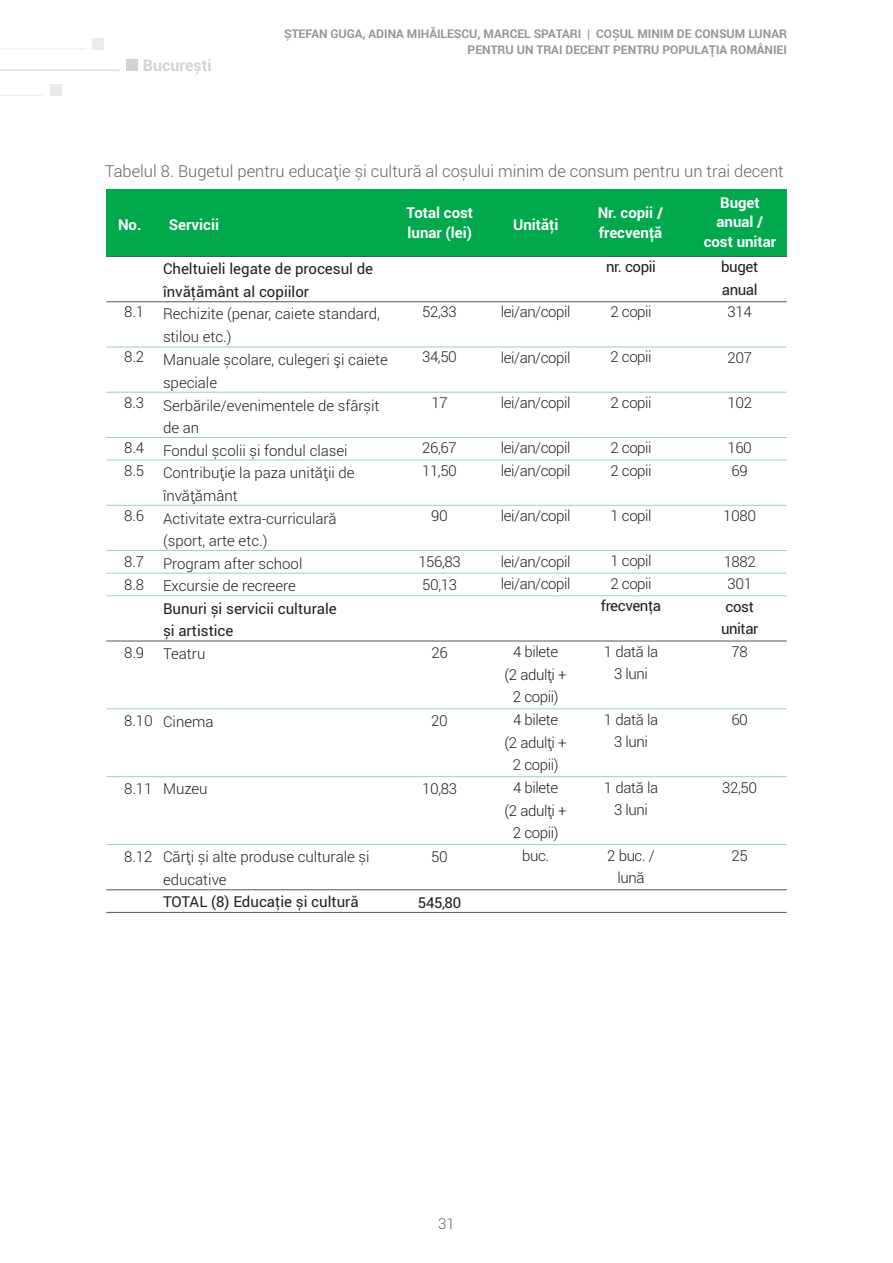
<style>
.page{position:relative;width:893px;height:1263px;background:#fff}
.page>*{position:absolute;margin:0;border:0;box-sizing:border-box;transform-origin:0 0}
.t1{font:300 16.5px "Roboto";color:#646567}
.t2{font:700 15.9px "Roboto";color:#d1d3d4}
.t3{font:300 15px/22.6px "Roboto";color:#231f20}
.t4{font:300 15px/22.6px "Roboto";letter-spacing:-.025em;color:#231f20}
.t5{font:15px/23.1px "Roboto";color:#231f20}
.t6{font:700 15px/19.8px "Roboto";color:#fff}
.t7{font:15px/22.6px "Roboto";letter-spacing:-.025em;color:#231f20}
.t8{font:15px "Roboto";letter-spacing:-.03em;color:#231f20}
.t9{font:300 15px "Roboto";color:#646567}
.t10{font:700 12px/15.9px "Roboto";color:#939598;text-align:right}
.s1{font-family:"Arial"}
</style>
<div class="page">
<hr style="left:0;top:70px;width:120px;height:1px;background:#d1d3d4">
<div style="left:126px;top:59px;width:12px;height:12px;background:#d1d3d4"></div>
<hr style="left:0;top:95px;width:44px;height:1px;background:#e9eaeb">
<div style="left:51px;top:84px;width:11px;height:11px;background:#e7e8e8"></div>
<hr style="left:0;top:48px;width:86px;height:1px;background:#e9eaeb">
<div style="left:92px;top:38px;width:12px;height:11px;background:#ebecec"></div>
<hr style="left:106px;top:301px;width:681px;height:1px;background:#58574b">
<hr style="left:106px;top:347px;width:681px;height:1px;background:#9bd3ae">
<hr style="left:106px;top:392px;width:681px;height:1px;background:#9bd3ae">
<hr style="left:106px;top:437px;width:681px;height:1px;background:#9bd3ae">
<hr style="left:106px;top:460px;width:681px;height:1px;background:#9bd3ae">
<hr style="left:106px;top:505px;width:681px;height:1px;background:#9bd3ae">
<hr style="left:106px;top:550px;width:681px;height:1px;background:#9bd3ae">
<hr style="left:106px;top:573px;width:681px;height:1px;background:#9bd3ae">
<hr style="left:106px;top:595px;width:681px;height:1px;background:#9bd3ae">
<hr style="left:106px;top:641px;width:681px;height:1px;background:#58574b">
<hr style="left:106px;top:708px;width:681px;height:1px;background:#9bd3ae">
<hr style="left:106px;top:776px;width:681px;height:1px;background:#9bd3ae">
<hr style="left:106px;top:844px;width:681px;height:1px;background:#9bd3ae">
<hr style="left:106px;top:889px;width:681px;height:1px;background:#58574b">
<hr style="left:106px;top:912px;width:681px;height:1px;background:#58574b">
<div style="left:106px;top:189px;width:681px;height:67px;background:#00a94c"></div>
<hr style="left:106px;top:256px;width:681px;height:1px;background:#58574b">
<p class="t2" style="left:143px;top:54px;width:70px">București</p>
<p class="t10" style="left:284px;top:25px;width:504px">ȘTEFAN GUGA, ADINA MIHĂILESCU, MARCEL SPATARI | COȘUL MINIM DE CONSUM LUNAR<br>PENTRU UN TRAI DECENT PENTRU POPULA<span class="s1">Ț</span>IA ROMÂNIEI</p>
<p class="t1" style="left:105px;top:159px;width:680px">Tabelul 8. Bugetul pentru educație și cultură al coșului minim de consum pentru un trai decent</p>
<p class="t6" style="left:118px;top:214px;width:25px">No.</p>
<p class="t6" style="left:704px;top:192px;width:74px;text-align:center">Buget anual / cost unitar</p>
<p class="t6" style="left:169px;top:215px;width:52px">Servicii</p>
<p class="t6" style="left:406px;top:203px;width:68px">Total cost lunar (lei)</p>
<p class="t6" style="left:598px;top:203px;width:67px">Nr. copii / frecven<span class="s1">ț</span>ă</p>
<p class="t6" style="left:513px;top:214px;width:47px">Unităţi</p>
<p class="t3" style="left:124px;top:300px;width:22px">8.1</p>
<p class="t3" style="left:124px;top:345px;width:22px">8.2</p>
<p class="t3" style="left:124px;top:391px;width:22px">8.3</p>
<p class="t3" style="left:124px;top:436px;width:22px">8.4<br>8.5</p>
<p class="t3" style="left:124px;top:504px;width:22px">8.6</p>
<p class="t3" style="left:124px;top:550px;width:22px">8.7<br>8.8</p>
<p class="t3" style="left:124px;top:641px;width:22px">8.9</p>
<p class="t5" style="left:163px;top:256px;width:212px">Cheltuieli legate de procesul de învăţământ al copiilor</p>
<p class="t3" style="left:163px;top:302px;width:226px">Rechizite (penar, caiete standard, stilou etc.)<br>Manuale școlare, culegeri şi caiete speciale<br>Serbările/evenimentele de sfârșit de an<br>Fondul școlii și fondul clasei<br>Contribuție la paza unității de învățământ<br>Activitate extra-curriculară<br>(sport, arte etc.)<br>Program after school<br>Excursie de recreere</p>
<p class="t5" style="left:163px;top:597px;width:175px;line-height:22.5px">Bunuri și servicii culturale și artistice</p>
<p class="t3" style="left:163px;top:642px;width:44px">Teatru</p>
<p class="t3" style="left:422px;top:300px;width:36px">52,33</p>
<p class="t3" style="left:422px;top:345px;width:36px">34,50</p>
<p class="t3" style="left:431px;top:391px;width:18px">17</p>
<p class="t3" style="left:422px;top:436px;width:36px">26,67<br>11,50</p>
<p class="t3" style="left:431px;top:504px;width:18px">90</p>
<p class="t3" style="left:418px;top:550px;width:44px">156,83<br>50,13</p>
<p class="t3" style="left:431px;top:641px;width:18px">26</p>
<p class="t3" style="left:124px;top:709px;width:30px">8.10</p>
<p class="t3" style="left:163px;top:709px;width:52px">Cinema</p>
<p class="t3" style="left:431px;top:709px;width:18px">20</p>
<p class="t3" style="left:124px;top:777px;width:30px">8.11</p>
<p class="t3" style="left:163px;top:777px;width:46px">Muzeu</p>
<p class="t3" style="left:422px;top:777px;width:36px">10,83</p>
<p class="t3" style="left:124px;top:845px;width:30px">8.12</p>
<p class="t3" style="left:163px;top:844px;width:208px;line-height:23.1px">Cărți și alte produse culturale și educative</p>
<p class="t5" style="left:163px;top:890px;width:197px">TOTAL (8) Educaţie și cultură</p>
<p class="t3" style="left:431px;top:845px;width:18px">50</p>
<p class="t5" style="left:418px;top:890px;width:45px">545,80</p>
<p class="t4" style="left:501px;top:300px;width:71px">lei/an/copil</p>
<p class="t4" style="left:501px;top:346px;width:71px">lei/an/copil</p>
<p class="t4" style="left:501px;top:391px;width:71px">lei/an/copil</p>
<p class="t4" style="left:501px;top:436px;width:71px">lei/an/copil lei/an/copil</p>
<p class="t4" style="left:501px;top:504px;width:71px">lei/an/copil</p>
<p class="t4" style="left:501px;top:549px;width:71px">lei/an/copil lei/an/copil</p>
<p class="t4" style="left:505px;top:640px;width:64px;text-align:center">4 bilete<br>(2 adulți +<br>2 copii)<br>4 bilete<br>(2 adulți +<br>2 copii)<br>4 bilete<br>(2 adulți +<br>2 copii) buc.</p>
<p class="t5" style="left:606px;top:254px;width:51px">nr. copii</p>
<p class="t3" style="left:610px;top:300px;width:43px">2 copii</p>
<p class="t3" style="left:610px;top:345px;width:43px">2 copii</p>
<p class="t3" style="left:610px;top:390px;width:43px">2 copii</p>
<p class="t4" style="left:610px;top:436px;width:43px">2 copii<br>2 copii</p>
<p class="t3" style="left:610px;top:504px;width:43px">1 copil</p>
<p class="t4" style="left:610px;top:549px;width:43px">1 copil<br>2 copii</p>
<p class="t8" style="left:601px;top:596px;width:62px">frecvenţa</p>
<p class="t4" style="left:604px;top:640px;width:56px;text-align:center">1 dată la<br>3 luni</p>
<p class="t4" style="left:604px;top:707px;width:56px;text-align:center">1 dată la<br>3 luni</p>
<p class="t4" style="left:604px;top:775px;width:56px;text-align:center">1 dată la<br>3 luni</p>
<p class="t3" style="left:607px;top:843px;width:49px;text-align:center">2 buc. / lună</p>
<p class="t7" style="left:721px;top:255px;width:39px">buget anual</p>
<p class="t3" style="left:728px;top:300px;width:26px">314</p>
<p class="t3" style="left:727px;top:345px;width:26px">207</p>
<p class="t3" style="left:727px;top:391px;width:26px">102</p>
<p class="t3" style="left:727px;top:436px;width:26px">160<br>69</p>
<p class="t3" style="left:723px;top:504px;width:34px">1080</p>
<p class="t3" style="left:724px;top:549px;width:34px">1882<br>301</p>
<p class="t7" style="left:721px;top:595px;width:39px;text-align:center">cost unitar</p>
<p class="t3" style="left:732px;top:640px;width:18px">78</p>
<p class="t3" style="left:731px;top:708px;width:18px">60</p>
<p class="t3" style="left:722px;top:776px;width:36px">32,50</p>
<p class="t3" style="left:732px;top:844px;width:18px">25</p>
<p class="t9" style="left:438px;top:1213px;width:18px">31</p>
</div>
